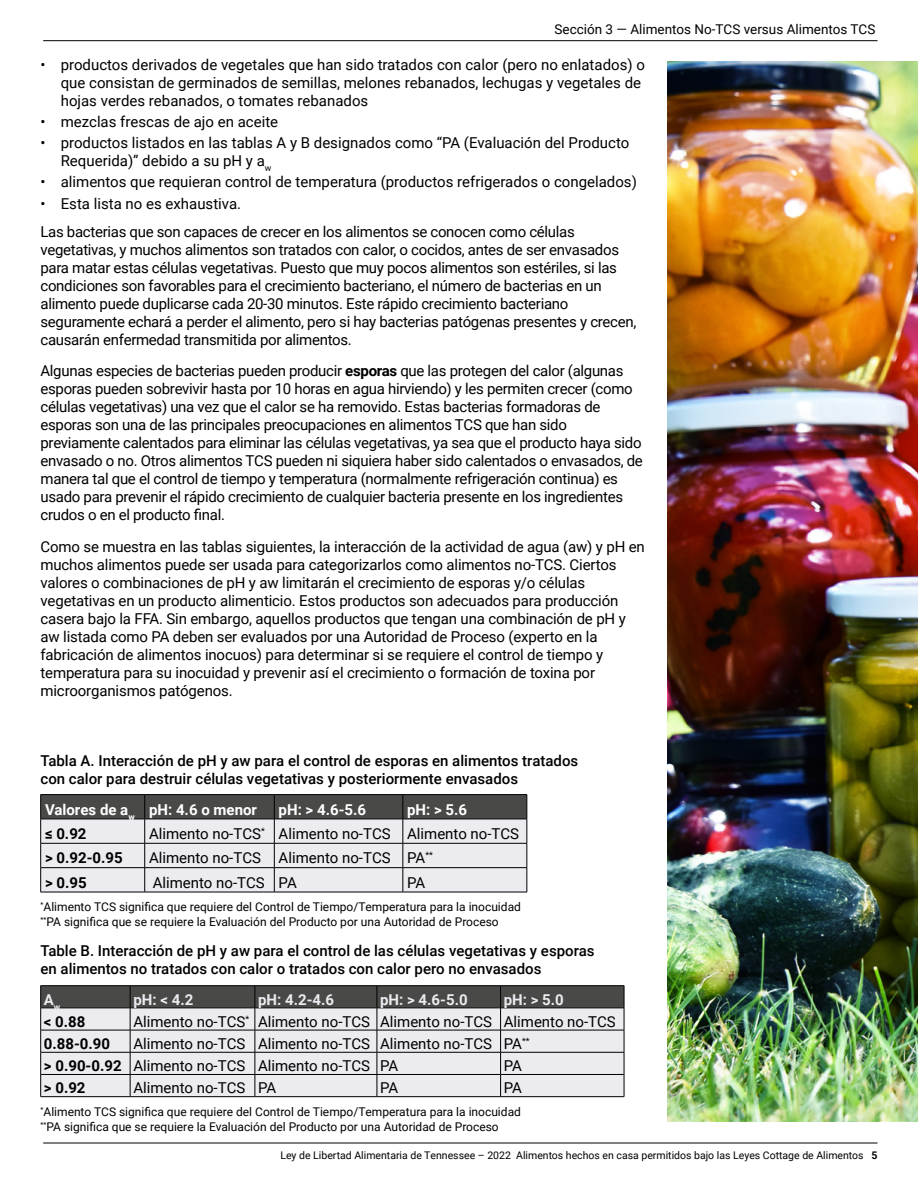
<style>
.page{position:relative;width:918px;height:1188px;background:#fff}
.page>*{position:absolute;margin:0;border:0;box-sizing:border-box;transform-origin:0 0}
.t1{font:15px/18px "Roboto";letter-spacing:-.02em;color:#000}
.t2{font:15px/18px "Roboto";color:#000}
.t3{font:500 15px/18px "Roboto";color:#000}
.t4{font:700 15px "Roboto";color:#fff}
.t5{font:700 15px "Roboto";color:#000}
.t6{font:700 15px "Roboto";color:#ecebef}
.t7{font:13.5px "Roboto";color:#000}
.t8{font:12px/15px "Roboto";color:#000}
.t9{font:10.5px "Roboto";color:#000}
.s1{font-weight:700}
</style>
<div class="page">
<hr style="left:43px;top:1143px;width:835px;height:1px;background:#000">
<hr style="left:43px;top:40px;width:835px;height:1px;background:#000">
<hr style="left:40px;top:794px;width:105px;height:1px;background:#000">
<hr style="left:145px;top:794px;width:129px;height:1px;background:#000">
<hr style="left:274px;top:794px;width:129px;height:1px;background:#000">
<hr style="left:40px;top:892px;width:105px;height:1px;background:#000">
<hr style="left:145px;top:892px;width:129px;height:1px;background:#000">
<hr style="left:274px;top:892px;width:129px;height:1px;background:#000">
<hr style="left:403px;top:794px;width:124px;height:1px;background:#000">
<svg style="left:40px;top:795px;width:488px;height:97px;background:#bab9bc"></svg>
<hr style="left:403px;top:892px;width:124px;height:1px;background:#000">
<hr style="left:40px;top:985px;width:90px;height:1px;background:#000">
<hr style="left:255px;top:985px;width:122px;height:1px;background:#000">
<hr style="left:501px;top:985px;width:123px;height:1px;background:#000">
<hr style="left:40px;top:1096px;width:90px;height:1px;background:#000">
<hr style="left:255px;top:1096px;width:122px;height:1px;background:#000">
<hr style="left:501px;top:1096px;width:123px;height:1px;background:#000">
<hr style="left:130px;top:985px;width:125px;height:1px;background:#000">
<hr style="left:130px;top:1096px;width:125px;height:1px;background:#000">
<hr style="left:377px;top:985px;width:124px;height:1px;background:#000">
<svg style="left:40px;top:986px;width:585px;height:110px;background:#c1c1c3"></svg>
<hr style="left:377px;top:1096px;width:124px;height:1px;background:#000">
<img style="left:667px;top:62px;width:251px;height:1059px">
<p class="t7" style="left:555px;top:20px;width:322px">Sección 3 — Alimentos No-TCS versus Alimentos TCS</p>
<p class="t2" style="left:61px;top:55px;width:586px;text-indent:-20px">• productos derivados de vegetales que han sido tratados con calor (pero no enlatados) o que consistan de germinados de semillas, melones rebanados, lechugas y vegetales de hojas verdes rebanados, o tomates rebanados</p>
<p class="t2" style="left:40px;top:112px;width:239px">• mezclas frescas de ajo en aceite</p>
<p class="t2" style="left:61px;top:133px;width:570px;text-indent:-20px">• productos listados en las tablas A y B designados como “PA (Evaluación del Producto<br>Requerida)” debido a su pH y a<sub>w</sub></p>
<p class="t2" style="left:40px;top:173px;width:598px">• alimentos que requieran control de temperatura (productos refrigerados o congelados)</p>
<p class="t1" style="left:40px;top:189px;width:536px;line-height:28px">• Esta lista no es exhaustiva.<br>Las bacterias que son capaces de crecer en los alimentos se conocen como células</p>
<p class="t1" style="left:40px;top:240px;width:597px">vegetativas, y muchos alimentos son tratados con calor, o cocidos, antes de ser envasados para matar estas células vegetativas. Puesto que muy pocos alimentos son estériles, si las condiciones son favorables para el crecimiento bacteriano, el número de bacterias en un alimento puede duplicarse cada 20-30 minutos. Este rápido crecimiento bacteriano seguramente echará a perder el alimento, pero si hay bacterias patógenas presentes y crecen, causarán enfermedad transmitida por alimentos.</p>
<p class="t1" style="left:40px;top:361px;width:604px">Algunas especies de bacterias pueden producir <span class="s1">esporas</span> que las protegen del calor (algunas esporas pueden sobrevivir hasta por 10 horas en agua hirviendo) y les permiten crecer (como células vegetativas) una vez que el calor se ha removido. Estas bacterias formadoras de esporas son una de las principales preocupaciones en alimentos TCS que han sido previamente calentados para eliminar las células vegetativas, ya sea que el producto haya sido envasado o no. Otros alimentos TCS pueden ni siquiera haber sido calentados o envasados, de manera tal que el control de tiempo y temperatura (normalmente refrigeración continua) es usado para prevenir el rápido crecimiento de cualquier bacteria presente en los ingredientes crudos o en el producto final.</p>
<p class="t1" style="left:40px;top:537px;width:606px">Como se muestra en las tablas siguientes, la interacción de la actividad de agua (aw) y pH en muchos alimentos puede ser usada para categorizarlos como alimentos no-TCS. Ciertos valores o combinaciones de pH y aw limitarán el crecimiento de esporas y/o células vegetativas en un producto alimenticio. Estos productos son adecuados para producción casera bajo la FFA. Sin embargo, aquellos productos que tengan una combinación de pH y aw listada como PA deben ser evaluados por una Autoridad de Proceso (experto en la fabricación de alimentos inocuos) para determinar si se requiere el control de tiempo y temperatura para su inocuidad y prevenir así el crecimiento o formación de toxina por microorganismos patógenos.</p>
<p class="t3" style="left:40px;top:751px;width:539px">Tabla A. Interacción de pH y aw para el control de esporas en alimentos tratados con calor para destruir células vegetativas y posteriormente envasados</p>
<p class="t4" style="left:45px;top:799px;width:214px">Valores de a<sub>w</sub> pH: 4.6 o menor</p>
<p class="t4" style="left:279px;top:799px;width:89px">pH: &gt; 4.6-5.6</p>
<p class="t4" style="left:407px;top:799px;width:62px">pH: &gt; 5.6</p>
<p class="t5" style="left:45px;top:823px;width:43px">≤ 0.92</p>
<p class="t2" style="left:149px;top:824px;width:372px">Alimento no-TCS<sup>*</sup> Alimento no-TCS Alimento no-TCS</p>
<p class="t5" style="left:45px;top:848px;width:79px">&gt; 0.92-0.95</p>
<p class="t2" style="left:149px;top:848px;width:285px">Alimento no-TCS Alimento no-TCS PA<sup>**</sup></p>
<p class="t5" style="left:45px;top:872px;width:43px">&gt; 0.95</p>
<p class="t2" style="left:153px;top:873px;width:146px">Alimento no-TCS PA</p>
<p class="t1" style="left:407px;top:873px;width:20px">PA</p>
<p class="t8" style="left:40px;top:898px;width:482px"><sup>*</sup>Alimento TCS significa que requiere del Control de Tiempo/Temperatura para la inocuidad <sup>**</sup>PA significa que se requiere la Evaluación del Producto por una Autoridad de Proceso</p>
<p class="t3" style="left:40px;top:942px;width:556px">Table B. Interacción de pH y aw para el control de las células vegetativas y esporas en alimentos no tratados con calor o tratados con calor pero no envasados</p>
<p class="t6" style="left:44px;top:989px;width:18px">A<sub>w</sub></p>
<p class="t6" style="left:133px;top:989px;width:61px">pH: &lt; 4.2</p>
<p class="t6" style="left:258px;top:989px;width:78px">pH: 4.2-4.6</p>
<p class="t6" style="left:380px;top:989px;width:89px">pH: &gt; 4.6-5.0</p>
<p class="t6" style="left:504px;top:989px;width:62px">pH: &gt; 5.0</p>
<p class="t5" style="left:44px;top:1011px;width:43px">&lt; 0.88</p>
<p class="t2" style="left:133px;top:1012px;width:484px">Alimento no-TCS<sup>*</sup> Alimento no-TCS Alimento no-TCS Alimento no-TCS</p>
<p class="t5" style="left:44px;top:1033px;width:68px">0.88-0.90</p>
<p class="t2" style="left:44px;top:1032px;width:487px;line-height:22.2px;text-indent:89px">Alimento no-TCS Alimento no-TCS Alimento no-TCS PA<sup>** </sup><span class="s1">&gt; 0.90-0.92</span> Alimento no-TCS Alimento no-TCS PA</p>
<p class="t1" style="left:504px;top:1056px;width:20px">PA</p>
<p class="t5" style="left:44px;top:1078px;width:43px">&gt; 0.92</p>
<p class="t2" style="left:133px;top:1079px;width:144px">Alimento no-TCS PA</p>
<p class="t1" style="left:380px;top:1079px;width:20px">PA</p>
<p class="t1" style="left:504px;top:1079px;width:20px">PA</p>
<p class="t8" style="left:40px;top:1104px;width:482px"><sup>*</sup>Alimento TCS significa que requiere del Control de Tiempo/Temperatura para la inocuidad <sup>**</sup>PA significa que se requiere la Evaluación del Producto por una Autoridad de Proceso</p>
<p class="t9" style="left:280px;top:1148px;width:599px">Ley de Libertad Alimentaria de Tennessee – 2022 Alimentos hechos en casa permitidos bajo las Leyes Cottage de Alimentos <span class="s1">5</span></p>
</div>
